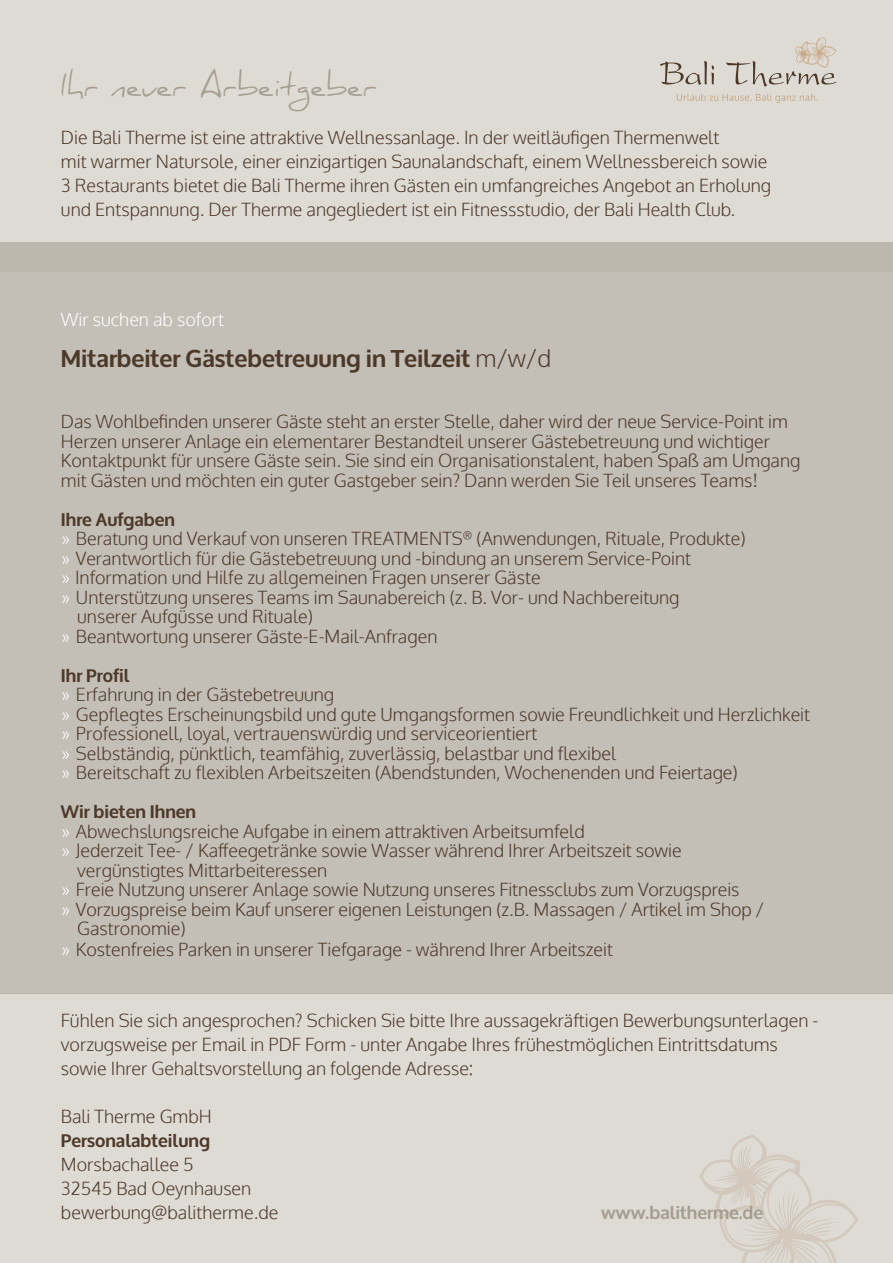
<style>
.page{position:relative;width:893px;height:1263px;background:#fff}
.page>*{position:absolute;margin:0;border:0;box-sizing:border-box;transform-origin:0 0}
.t1{font:30px "Daniel";color:#a69e91}
.t2{font:700 24px "Oxygen";color:#4c3929}
.t3{font:300 18px/19.5px "Oxygen";color:#4c3929}
.t4{font:700 18px "Oxygen";color:#4c3929}
.t5{font:700 18px "Oxygen";color:#a69e91}
.t6{font:300 18px "Oxygen";color:#fff}
.s1{font-weight:300}
.s2{font-family:"Frutiger LT Std";color:#fff}
.s3{font-weight:700}
</style>
<div class="page">
<div style="left:0;top:0;width:893px;height:272px;background:#dedad4"></div>
<div style="left:0;top:994px;width:893px;height:269px;background:#dedad4"></div>
<svg style="left:660px;top:61px;width:54px;height:24px"></svg>
<svg style="left:726px;top:37px;width:110px;height:50px"></svg>
<svg style="left:677px;top:94px;width:140px;height:9px"></svg>
<div style="left:0;top:242px;width:893px;height:752px;background:#c3beb6"></div>
<h1 class="t1" style="left:61px;top:68px;width:318px">Ihr neuer Arbeitgeber</h1>
<p class="t3" style="left:61px;top:126px;width:712px;line-height:24px">Die Bali Therme ist eine attraktive Wellnessanlage. In der weitläufigen Thermenwelt<br>mit warmer Natursole, einer einzigartigen Saunalandschaft, einem Wellnessbereich sowie 3 Restaurants bietet die Bali Therme ihren Gästen ein umfangreiches Angebot an Erholung und Entspannung. Der Therme angegliedert ist ein Fitnessstudio, der Bali Health Club.</p>
<p class="t6" style="left:61px;top:312px;width:165px">Wir suchen ab sofort</p>
<h2 class="t2" style="left:61px;top:348px;width:492px">Mitarbeiter Gästebetreuung in Teilzeit <span class="s1">m/w/d</span></h2>
<p class="t3" style="left:61px;top:412px;width:741px">Das Wohlbefinden unserer Gäste steht an erster Stelle, daher wird der neue Service-Point im Herzen unserer Anlage ein elementarer Bestandteil unserer Gästebetreuung und wichtiger Kontaktpunkt für unsere Gäste sein. Sie sind ein Organisationstalent, haben Spaß am Umgang mit Gästen und möchten ein guter Gastgeber sein? Dann werden Sie Teil unseres Teams!</p>
<p class="t4" style="left:61px;top:512px;width:116px">Ihre Aufgaben</p>
<p class="t3" style="left:61px;top:531px;width:686px"><span class="s2">»</span> Beratung und Verkauf von unseren TREATMENTS<sup>®</sup> (Anwendungen, Rituale, Produkte)</p>
<p class="t3" style="left:61px;top:550px;width:632px"><span class="s2">»</span> Verantwortlich für die Gästebetreuung und -bindung an unserem Service-Point</p>
<p class="t3" style="left:61px;top:570px;width:481px"><span class="s2">»</span> Information und Hilfe zu allgemeinen Fragen unserer Gäste</p>
<p class="t3" style="left:61px;top:589px;width:620px"><span class="s2">»</span> Unterstützung unseres Teams im Saunabereich (z. B. Vor- und Nachbereitung</p>
<p class="t3" style="left:77px;top:609px;width:237px">unserer Aufgüsse und Rituale)</p>
<p class="t3" style="left:61px;top:628px;width:378px"><span class="s2">»</span> Beantwortung unserer Gäste-E-Mail-Anfragen</p>
<p class="t3" style="left:61px;top:667px;width:751px"><span class="s3">Ihr Profil<br></span><span class="s2">»</span> Erfahrung in der Gästebetreuung<br><span class="s2">»</span> Gepflegtes Erscheinungsbild und gute Umgangsformen sowie Freundlichkeit und Herzlichkeit <span class="s2">»</span> Professionell, loyal, vertrauenswürdig und serviceorientiert<br><span class="s2">»</span> Selbständig, pünktlich, teamfähig, zuverlässig, belastbar und flexibel<br><span class="s2">»</span> Bereitschaft zu flexiblen Arbeitszeiten (Abendstunden, Wochenenden und Feiertage)</p>
<p class="t4" style="left:61px;top:804px;width:137px">Wir bieten Ihnen</p>
<p class="t3" style="left:61px;top:823px;width:525px"><span class="s2">»</span> Abwechslungsreiche Aufgabe in einem attraktiven Arbeitsumfeld</p>
<p class="t3" style="left:61px;top:841px;width:622px"><span class="s2">»</span> Jederzeit Tee- / Kaffeegetränke sowie Wasser während Ihrer Arbeitszeit sowie</p>
<p class="t3" style="left:77px;top:862px;width:251px">vergünstigtes Mittarbeiteressen</p>
<p class="t3" style="left:61px;top:882px;width:680px"><span class="s2">»</span> Freie Nutzung unserer Anlage sowie Nutzung unseres Fitnessclubs zum Vorzugspreis</p>
<p class="t3" style="left:61px;top:901px;width:705px"><span class="s2">»</span> Vorzugspreise beim Kauf unserer eigenen Leistungen (z.B. Massagen / Artikel im Shop /</p>
<p class="t3" style="left:77px;top:921px;width:110px">Gastronomie)</p>
<p class="t3" style="left:61px;top:942px;width:554px"><span class="s2">»</span> Kostenfreies Parken in unserer Tiefgarage - während Ihrer Arbeitszeit</p>
<p class="t3" style="left:61px;top:1010px;width:759px;line-height:24px">Fühlen Sie sich angesprochen? Schicken Sie bitte Ihre aussagekräftigen Bewerbungsunterlagen - vorzugsweise per Email in PDF Form - unter Angabe Ihres frühestmöglichen Eintrittsdatums sowie Ihrer Gehaltsvorstellung an folgende Adresse:</p>
<p class="t3" style="left:61px;top:1109px;width:152px">Bali Therme GmbH</p>
<p class="t4" style="left:61px;top:1133px;width:151px">Personalabteilung</p>
<p class="t3" style="left:61px;top:1154px;width:219px;line-height:24px">Morsbachallee 5<br>32545 Bad Oeynhausen bewerbung@balitherme.de</p>
<p class="t5" style="left:601px;top:1205px;width:164px">www.balitherme.de</p>
</div>
